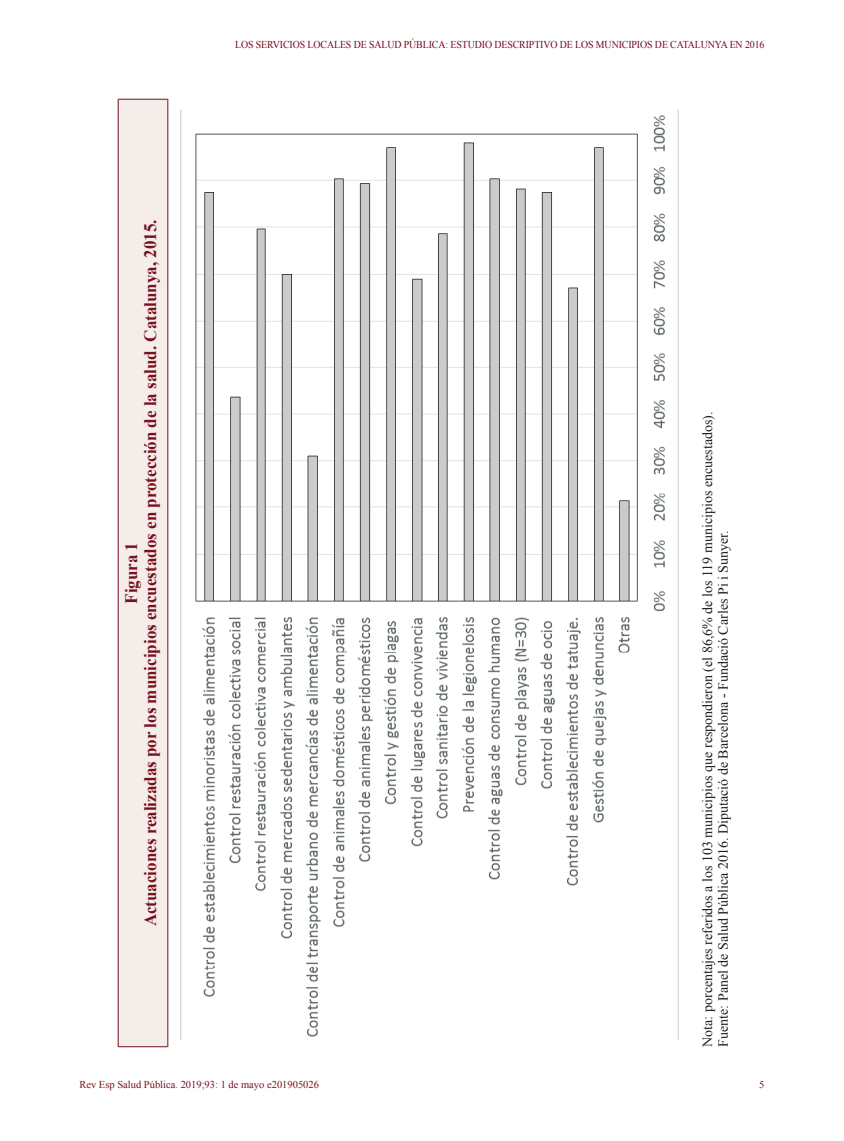
<style>
.page{position:relative;width:844px;height:1141px;background:#fff}
.page>*{position:absolute;margin:0;border:0;box-sizing:border-box;transform-origin:0 0}
.t1{font:700 17.5px/19.2px "Times New Roman";color:#79101e;text-align:center}
.t2{font:14px/15.8px "Times New Roman";color:#231f20}
.t3{font:10.5px "Times New Roman";letter-spacing:-.01em;color:#7a071e;scale:.94 1}
.t4{font:10.5px "Times New Roman";color:#79101e}
</style>
<div class="page">
<div style="left:118px;top:99px;width:50px;height:948px;background:#f4edea"></div>
<hr style="left:118px;top:1046px;width:49px;height:1px;background:#79101e">
<hr style="left:118px;top:99px;width:49px;height:1px;background:#79101e">
<hr style="left:118px;top:99px;width:1px;height:948px;background:#79101e">
<hr style="left:167px;top:99px;width:1px;height:948px;background:#79101e">
<img style="left:180px;top:110px;width:498px;height:930px">
<p class="t1" style="left:121px;top:926px;width:708px;rotate:-90deg">Figura 1<br>Actuaciones realizadas por los municipios encuestados en protección de la salud. Catalunya, 2015.</p>
<p class="t3" style="left:235px;top:38px;width:564px">LOS SERVICIOS LOCALES DE SALUD PÚBLICA: ESTUDIO DESCRIPTIVO DE LOS MUNICIPIOS DE CATALUNYA EN 2016</p>
<p class="t2" style="left:699px;top:1047px;width:637px;rotate:-90deg">Nota: porcentajes referidos a los 103 municipios que respondieron (el 86,6% de los 119 municipios encuestados).<br>Fuente: Panel de Salud Pública 2016. Diputació de Barcelona - Fundació Carles Pi i Sunyer.</p>
<p class="t4" style="left:79px;top:1077px;width:241px">Rev Esp Salud Pública. 2019;93: 1 de mayo e201905026</p>
<p class="t4" style="left:759px;top:1077px;width:7px">5</p>
</div>
